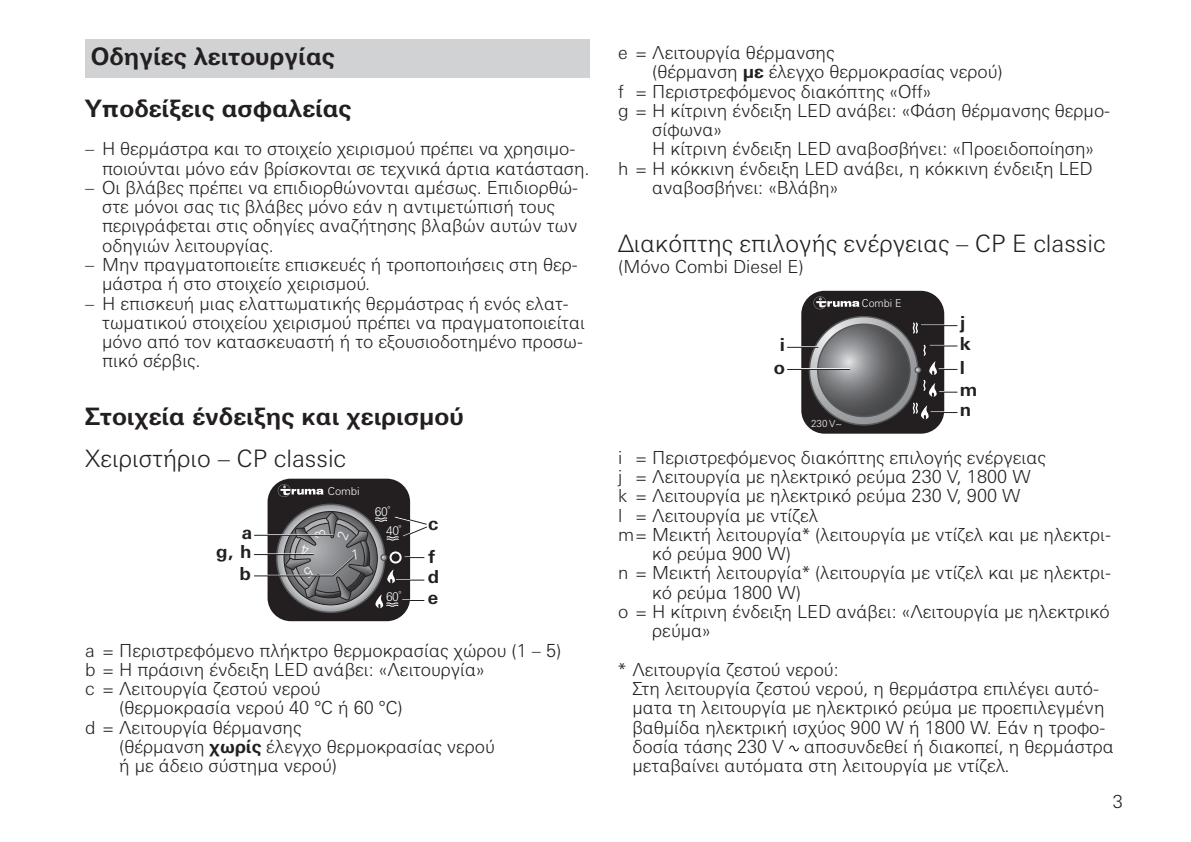
<style>
.page{position:relative;width:1191px;height:842px;background:#fff}
.page>*{position:absolute;margin:0;border:0;box-sizing:border-box;transform-origin:0 0}
.T__2_IVZ_-_mager{font:300 24px "Univers Next W1 G";color:#231f20}
.T__1_IVZ_-_fett{font:700 24px "Univers Next W1 G";color:#231f20}
.T__0_IVZ_-_fett{font:700 24px "Univers Next W1 G";color:#231f20}
.EL__Text{font:300 18px/19.2px "Univers Next W1 G";color:#231f20}
.Untertitel{font:300 18px "Univers Next W1 G";color:#231f20}
.t1{font:700 18px/18.6px "Univers Next W1 G";color:#231f20;text-align:right}
.t2{font:300 12px "Univers Next W1 G";color:#fff}
.t3{font:300 11px "Univers Next W1 G";color:#fff;scale:.95 1}
.t4{font:300 10.8px "Univers Next W1 G";color:#fff}
.t5{font:300 9.8px "Univers Next W1 G";color:#fff}
.s1{font-weight:700}
</style>
<div class="page">
<div style="left:267px;top:479px;width:143px;height:142px;background:#231f20;border-radius:23px"></div>
<svg style="left:277px;top:504px;width:108px;height:108px"></svg>
<svg style="left:278px;top:484px;width:45px;height:13px"></svg>
<div style="left:85px;top:40px;width:505px;height:38px;background:#d1d2d4"></div>
<div style="left:801px;top:291px;width:143px;height:143px;background:#231f20;border-radius:23px"></div>
<svg style="left:809px;top:317px;width:108px;height:108px;background:#a2a3a6"></svg>
<svg style="left:817px;top:324px;width:93px;height:92px;background:#707174"></svg>
<svg style="left:813px;top:296px;width:46px;height:13px"></svg>
<svg style="left:912px;top:322px;width:6px;height:12px"></svg>
<hr style="left:785px;top:368px;width:65px;height:2px;background:#fff">
<hr style="left:787px;top:369px;width:63px;height:1px;background:#231f20">
<hr style="left:921px;top:324px;width:36px;height:1px;background:#fff">
<hr style="left:920px;top:325px;width:37px;height:1px;background:#231f20">
<svg style="left:911px;top:342px;width:46px;height:77px"></svg>
<hr style="left:787px;top:346px;width:31px;height:1px;background:#fff">
<hr style="left:787px;top:347px;width:31px;height:1px;background:#231f20">
<svg style="left:789px;top:745px;width:10px;height:6px"></svg>
<svg style="left:254px;top:512px;width:173px;height:96px"></svg>
<p class="T__0_IVZ_-_fett" style="left:91px;top:42px;width:245px">Οδηγίες λειτουργίας</p>
<p class="EL__Text" style="left:652px;top:43px;width:352px;text-indent:-34px">e = Λειτουργία θέρμανσης<br>(θέρμανση <span class="s1">με</span> έλεγχο θερμοκρασίας νερού)</p>
<p class="EL__Text" style="left:618px;top:81px;width:315px">f = Περιστρεφόμενος διακόπτης «Off»</p>
<p class="EL__Text" style="left:652px;top:101px;width:459px;text-indent:-34px">g = Η κίτρινη ένδειξη LED ανάβει: «Φάση θέρμανσης θερμο&shy;σίφωνα»<br>Η κίτρινη ένδειξη LED αναβοσβήνει: «Προειδοποίηση»</p>
<p class="EL__Text" style="left:652px;top:159px;width:442px;text-indent:-34px">h = Η κόκκινη ένδειξη LED ανάβει, η κόκκινη ένδειξη LED αναβοσβήνει: «Βλάβη»</p>
<p class="T__2_IVZ_-_mager" style="left:618px;top:229px;width:489px">Διακόπτης επιλογής ενέργειας – CP E classic</p>
<p class="Untertitel" style="left:618px;top:256px;width:187px">(Μόνο Combi Diesel E)</p>
<p class="t3" style="left:861px;top:296px;width:43px">Combi E</p>
<p class="T__1_IVZ_-_fett" style="left:85px;top:94px;width:267px">Υποδείξεις ασφαλείας</p>
<p class="EL__Text" style="left:102px;top:139px;width:489px;text-indent:-17px">– Η θερμάστρα και το στοιχείο χειρισμού πρέπει να χρησιμο&shy;ποιούνται μόνο εάν βρίσκονται σε τεχνικά άρτια κατάσταση.</p>
<p class="EL__Text" style="left:102px;top:178px;width:477px;text-indent:-17px">– Οι βλάβες πρέπει να επιδιορθώνονται αμέσως. Επιδιορθώ&shy;στε μόνοι σας τις βλάβες μόνο εάν η αντιμετώπισή τους περιγράφεται στις οδηγίες αναζήτησης βλαβών αυτών των οδηγιών λειτουργίας.</p>
<p class="EL__Text" style="left:102px;top:255px;width:477px;text-indent:-17px">– Μην πραγματοποιείτε επισκευές ή τροποποιήσεις στη θερ&shy;μάστρα ή στο στοιχείο χειρισμού.</p>
<p class="EL__Text" style="left:102px;top:293px;width:484px;text-indent:-17px">– Η επισκευή μιας ελαττωματικής θερμάστρας ή ενός ελατ&shy;τωματικού στοιχείου χειρισμού πρέπει να πραγματοποιείται μόνο από τον κατασκευαστή ή το εξουσιοδοτημένο προσω&shy;πικό σέρβις.</p>
<p class="T__1_IVZ_-_fett" style="left:85px;top:402px;width:380px">Στοιχεία ένδειξης και χειρισμού</p>
<p class="T__2_IVZ_-_mager" style="left:85px;top:445px;width:263px">Χειριστήριο – CP classic</p>
<p class="t1" style="left:960px;top:313px;width:7px">j</p>
<p class="t1" style="left:780px;top:336px;width:7px">i</p>
<p class="t1" style="left:959px;top:334px;width:13px">k</p>
<p class="t1" style="left:959px;top:359px;width:7px">l</p>
<p class="t1" style="left:959px;top:401px;width:13px">n</p>
<p class="t1" style="left:774px;top:359px;width:13px">o</p>
<p class="t1" style="left:959px;top:380px;width:19px">m</p>
<p class="t5" style="left:811px;top:418px;width:32px">230 V~</p>
<p class="EL__Text" style="left:618px;top:448px;width:429px">i = Περιστρεφόμενος διακόπτης επιλογής ενέργειας</p>
<p class="EL__Text" style="left:618px;top:467px;width:414px">j = Λειτουργία με ηλεκτρικό ρεύμα 230 V, 1800 W</p>
<p class="EL__Text" style="left:618px;top:486px;width:404px">k = Λειτουργία με ηλεκτρικό ρεύμα 230 V, 900 W</p>
<p class="EL__Text" style="left:618px;top:506px;width:202px">l = Λειτουργία με ντίζελ</p>
<p class="EL__Text" style="left:652px;top:525px;width:460px;text-indent:-34px">m= Μεικτή λειτουργία* (λειτουργία με ντίζελ και με ηλεκτρι&shy;κό ρεύμα 900 W)</p>
<p class="EL__Text" style="left:652px;top:563px;width:460px;text-indent:-34px">n = Μεικτή λειτουργία* (λειτουργία με ντίζελ και με ηλεκτρι&shy;κό ρεύμα 1800 W)</p>
<p class="EL__Text" style="left:652px;top:602px;width:459px;text-indent:-34px">o = Η κίτρινη ένδειξη LED ανάβει: «Λειτουργία με ηλεκτρικό ρεύμα»</p>
<p class="EL__Text" style="left:632px;top:660px;width:483px;text-indent:-14px">* Λειτουργία ζεστού νερού:<br>Στη λειτουργία ζεστού νερού, η θερμάστρα επιλέγει αυτό&shy;ματα τη λειτουργία με ηλεκτρικό ρεύμα με προεπιλεγμένη βαθμίδα ηλεκτρική ισχύος 900 W ή 1800 W. Εάν η τροφο&shy;δοσία τάσης 230 V αποσυνδεθεί ή διακοπεί, η θερμάστρα μεταβαίνει αυτόματα στη λειτουργία με ντίζελ.</p>
<p class="t4" style="left:328px;top:485px;width:34px">Combi</p>
<p class="t2" style="left:375px;top:505px;width:17px">60<sup>°</sup></p>
<p class="t1" style="left:428px;top:514px;width:12px">c</p>
<p class="t2" style="left:386px;top:524px;width:17px">40<sup>°</sup></p>
<p class="t1" style="left:216px;top:523px;width:38px">a<br>g, h</p>
<p class="t1" style="left:428px;top:547px;width:9px">f</p>
<p class="t1" style="left:239px;top:564px;width:13px">b</p>
<p class="t1" style="left:428px;top:568px;width:13px">d</p>
<p class="t2" style="left:386px;top:590px;width:17px">60<sup>°</sup></p>
<p class="t1" style="left:428px;top:588px;width:12px">e</p>
<p class="EL__Text" style="left:85px;top:640px;width:478px">a = Περιστρεφόμενο πλήκτρο θερμοκρασίας χώρου (1 – 5)</p>
<p class="EL__Text" style="left:85px;top:660px;width:401px">b = Η πράσινη ένδειξη LED ανάβει: «Λειτουργία»</p>
<p class="EL__Text" style="left:119px;top:679px;width:285px;text-indent:-34px">c = Λειτουργία ζεστού νερού (θερμοκρασία νερού 40 °C ή 60 °C)</p>
<p class="EL__Text" style="left:119px;top:718px;width:377px;text-indent:-34px">d = Λειτουργία θέρμανσης<br>(θέρμανση <span class="s1">χωρίς</span> έλεγχο θερμοκρασίας νερού ή με άδειο σύστημα νερού)</p>
<p class="EL__Text" style="left:1112px;top:792px;width:12px">3</p>
</div>
